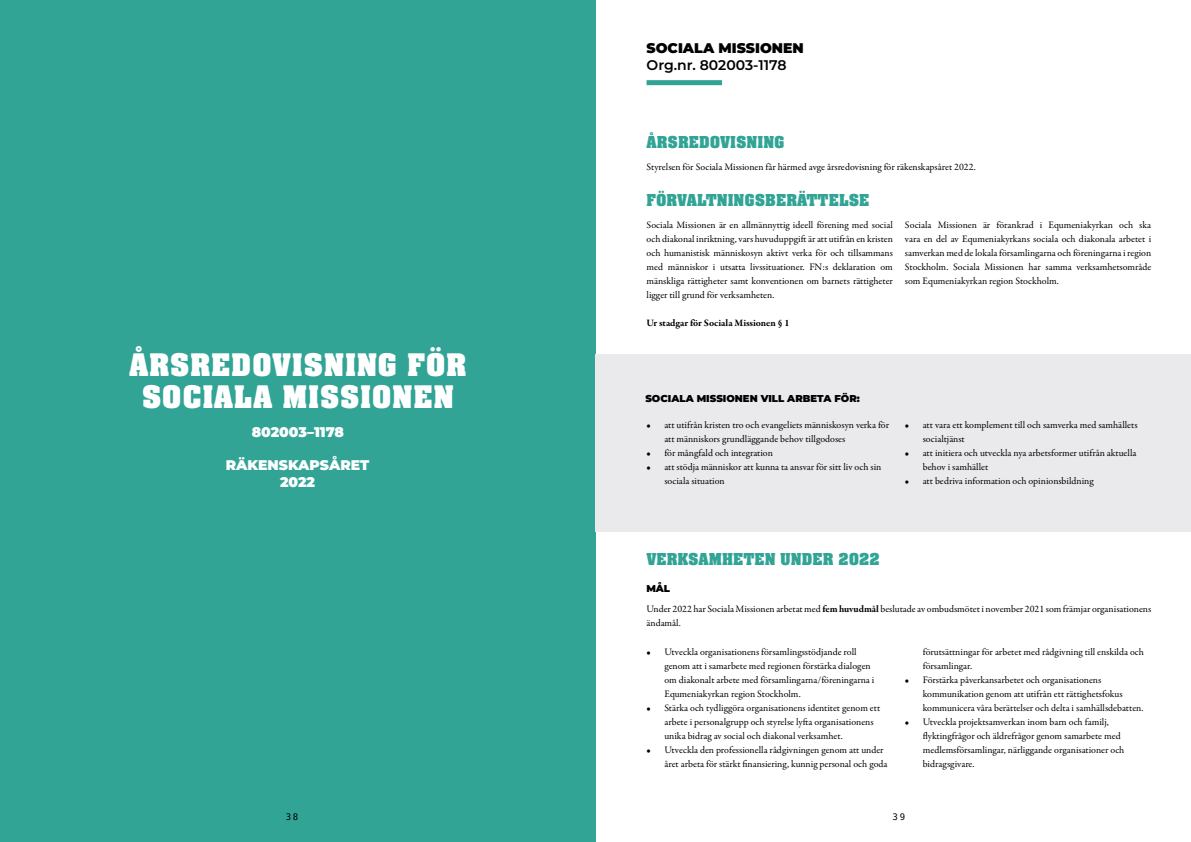
<style>
.page{position:relative;width:1191px;height:842px;background:#fff}
.page>*{position:absolute;margin:0;border:0;box-sizing:border-box;transform-origin:0 0}
.t1{font:700 34px/32px "Neue Aachen Pro";letter-spacing:.015em;color:#fff;text-align:center}
.t2{font:700 18px "Neue Aachen Pro";color:#31a496}
.t3{font:900 14px/16.8px "Montserrat";color:#fff;text-align:center}
.t4{font:600 14px "Montserrat";color:#000}
.t5{font:900 14px "Montserrat";color:#000}
.t6{font:10px/14px "Garamond Premr Pro";color:#000}
.t7{font:900 10px "Montserrat";color:#000}
.t8{font:700 10px "Garamond Premr Pro";color:#000}
.t9{font:9px "Hack";color:#000}
.s1{font-weight:700}
</style>
<div class="page">
<div style="left:0;top:0;width:595px;height:842px;background:#31a496"></div>
<div style="left:646px;top:80px;width:76px;height:5px;background:#31a496"></div>
<div style="left:595px;top:354px;width:596px;height:177px;background:#eaeaec"></div>
<h3 class="t5" style="left:646px;top:38px;width:159px">SOCIALA MISSIONEN</h3>
<h3 class="t4" style="left:646px;top:55px;width:141px">Org.nr. 802003-1178</h3>
<h2 class="t2" style="left:646px;top:132px;width:139px">ÅRSREDOVISNING</h2>
<p class="t6" style="left:646px;top:160px;width:331px">Styrelsen för Sociala Missionen får härmed avge årsredovisning för räkenskapsåret 2022.</p>
<h2 class="t2" style="left:646px;top:190px;width:224px">FÖRVALTNINGSBERÄTTELSE</h2>
<p class="t6" style="left:646px;top:218px;width:248px;text-align:justify">Sociala Missionen är en allmännyttig ideell förening med social och diakonal inriktning, vars huvuduppgift är att utifrån en kristen och humanistisk människosyn aktivt verka för och tillsammans med människor i utsatta livssituationer. FN:s deklaration om mänskliga rättigheter samt konventionen om barnets rättigheter ligger till grund för verksamheten.</p>
<p class="t6" style="left:905px;top:218px;width:248px;text-align:justify">Sociala Missionen är förankrad i Equmeniakyrkan och ska vara en del av Equmeniakyrkans sociala och diakonala arbetet i samverkan med de lokala församlingarna och föreningarna i region Stockholm. Sociala Missionen har samma verksamhetsområde som Equmeniakyrkan region Stockholm.</p>
<h1 class="t1" style="left:129px;top:350px;width:339px">ÅRSREDOVISNING FÖR<br>SOCIALA MISSIONEN</h1>
<h3 class="t3" style="left:252px;top:423px;width:94px">802003–1178</h3>
<h3 class="t3" style="left:226px;top:456px;width:145px">RÄKENSKAPSÅRET<br>2022</h3>
<p class="t8" style="left:646px;top:317px;width:144px">Ur stadgar för Sociala Missionen § 1</p>
<p class="t7" style="left:645px;top:391px;width:216px">SOCIALA MISSIONEN VILL ARBETA FÖR:</p>
<p class="t6" style="left:664px;top:418px;width:226px;text-indent:-18px">• att utifrån kristen tro och evangeliets människosyn verka för att människors grundläggande behov tillgodoses</p>
<p class="t6" style="left:646px;top:446px;width:128px">• för mångfald och integration</p>
<p class="t6" style="left:664px;top:460px;width:219px;text-indent:-18px">• att stödja människor att kunna ta ansvar för sitt liv och sin sociala situation</p>
<p class="t6" style="left:922px;top:418px;width:216px;text-indent:-18px">• att vara ett komplement till och samverka med samhällets socialtjänst</p>
<p class="t6" style="left:922px;top:446px;width:215px;text-indent:-18px">• att initiera och utveckla nya arbetsformer utifrån aktuella behov i samhället</p>
<p class="t6" style="left:904px;top:474px;width:190px">• att bedriva information och opinionsbildning</p>
<h2 class="t2" style="left:646px;top:549px;width:235px">VERKSAMHETEN UNDER 2022</h2>
<p class="t6" style="left:646px;top:602px;width:506px">Under 2022 har Sociala Missionen arbetat med <span class="s1">fem huvudmål</span> beslutade av ombudsmötet i november 2021 som främjar organisationens ändamål.</p>
<p class="t7" style="left:646px;top:581px;width:25px">MÅL</p>
<p class="t6" style="left:664px;top:645px;width:211px;text-indent:-18px">• Utveckla organisationens församlingsstödjande roll genom att i samarbete med regionen förstärka dialogen om diakonalt arbete med församlingarna/föreningarna i Equmeniakyrkan region Stockholm.</p>
<p class="t6" style="left:664px;top:701px;width:217px;text-indent:-18px">• Stärka och tydliggöra organisationens identitet genom ett arbete i personalgrupp och styrelse lyfta organisationens unika bidrag av social och diakonal verksamhet.</p>
<p class="t6" style="left:664px;top:743px;width:225px;text-indent:-18px">• Utveckla den professionella rådgivningen genom att under året arbeta för stärkt finansiering, kunnig personal och goda</p>
<p class="t6" style="left:922px;top:645px;width:223px">förutsättningar för arbetet med rådgivning till enskilda och församlingar.</p>
<p class="t6" style="left:922px;top:673px;width:222px;text-indent:-18px">• Förstärka påverkansarbetet och organisationens kommunikation genom att utifrån ett rättighetsfokus kommunicera våra berättelser och delta i samhällsdebatten.</p>
<p class="t6" style="left:922px;top:715px;width:203px;text-indent:-18px">• Utveckla projektsamverkan inom barn och familj, flyktingfrågor och äldrefrågor genom samarbete med medlemsförsamlingar, närliggande organisationer och bidragsgivare.</p>
<p class="t9" style="left:286px;top:811px;width:14px">38</p>
<p class="t9" style="left:892px;top:811px;width:14px">39</p>
</div>
